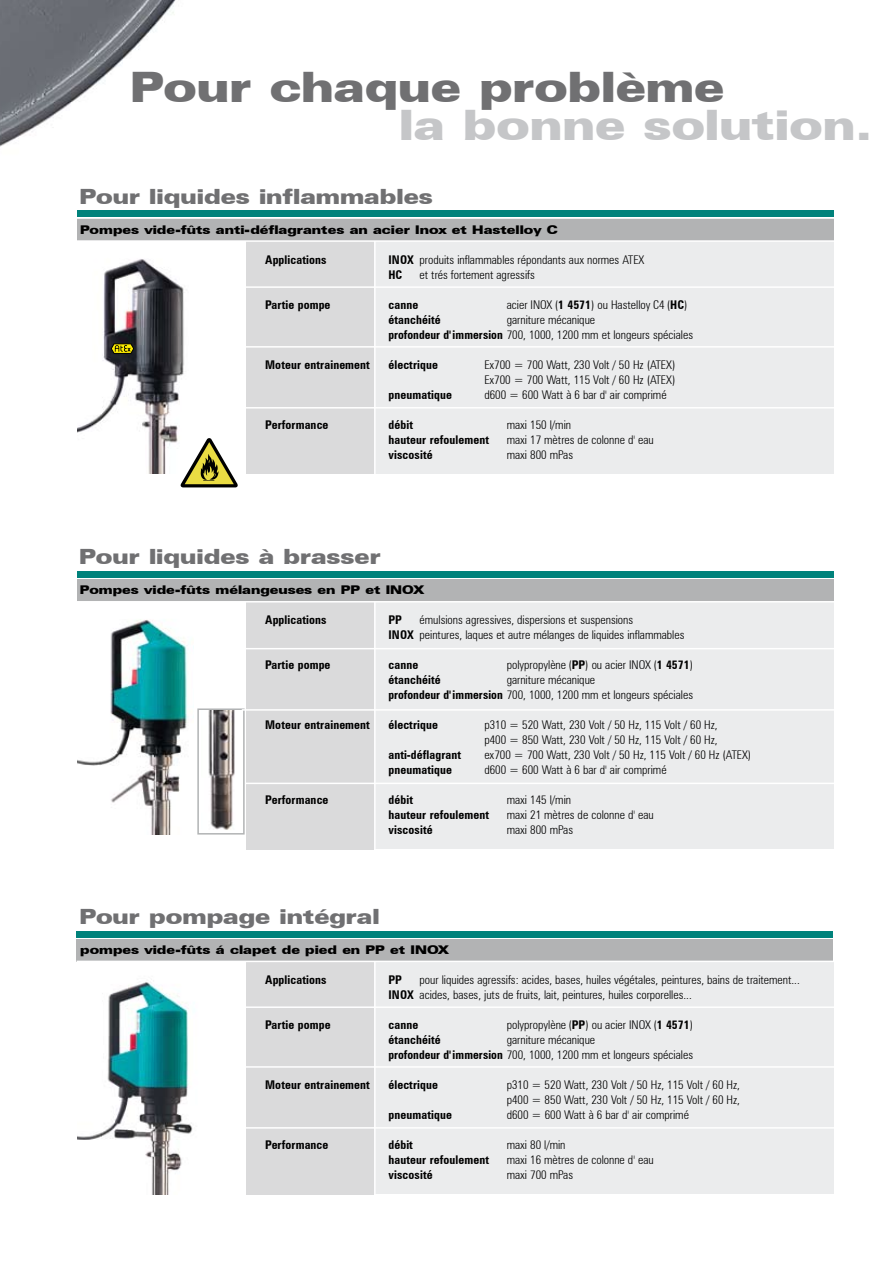
<style>
.page{position:relative;width:893px;height:1263px;background:#fff}
.page>*{position:absolute;margin:0;border:0;box-sizing:border-box;transform-origin:0 0}
.t1{font:900 expanded 42px "Zurich BT";color:#707072}
.t2{font:900 expanded 42px "Zurich BT";color:#c5c6c8}
.t3{font:900 expanded 21px "Zurich BT";color:#707072}
.t4{font:300 condensed 12px/15px "Zurich BT";color:#000}
.t5{font:700 condensed 12px "Zurich BT";letter-spacing:.01em;color:#000}
.t6{font:900 expanded 12px "Zurich BT";color:#000}
.s1{font-weight:700}
</style>
<div class="page">
<img style="left:0;top:0;width:202px;height:211px">
<div style="left:77px;top:931px;width:756px;height:6px;background:#00827b"></div>
<div style="left:77px;top:571px;width:756px;height:7px;background:#00827b"></div>
<div style="left:77px;top:211px;width:756px;height:6px;background:#00827b"></div>
<img style="left:78px;top:982px;width:115px;height:212px">
<img style="left:78px;top:619px;width:116px;height:215px">
<img style="left:78px;top:259px;width:106px;height:215px">
<div style="left:197px;top:708px;width:48px;height:126px;background:#fff;border:2px solid #b1b3b4"></div>
<img style="left:202px;top:710px;width:39px;height:122px">
<svg style="left:180px;top:438px;width:58px;height:49px"></svg>
<svg style="left:111px;top:343px;width:23px;height:11px"></svg>
<div style="left:247px;top:602px;width:127px;height:247px;background:#dadadb"></div>
<div style="left:374px;top:602px;width:459px;height:247px;background:#ebeced"></div>
<hr style="left:242px;top:709px;width:597px;height:2px;background:#fff">
<hr style="left:246px;top:783px;width:594px;height:1px;background:#fff">
<hr style="left:237px;top:648px;width:605px;height:1px;background:#fff">
<hr style="left:374px;top:601px;width:2px;height:271px;background:#fff">
<div style="left:247px;top:962px;width:127px;height:232px;background:#dadadb"></div>
<div style="left:374px;top:962px;width:459px;height:232px;background:#ebeced"></div>
<hr style="left:239px;top:1066px;width:602px;height:2px;background:#fff">
<hr style="left:237px;top:1127px;width:602px;height:1px;background:#fff">
<hr style="left:233px;top:1006px;width:607px;height:2px;background:#fff">
<hr style="left:374px;top:961px;width:2px;height:240px;background:#fff">
<div style="left:374px;top:242px;width:459px;height:232px;background:#ebeced"></div>
<div style="left:247px;top:242px;width:127px;height:232px;background:#dadadb"></div>
<hr style="left:239px;top:346px;width:602px;height:2px;background:#fff">
<hr style="left:238px;top:407px;width:604px;height:1px;background:#fff">
<hr style="left:238px;top:286px;width:604px;height:2px;background:#fff">
<hr style="left:374px;top:241px;width:2px;height:240px;background:#fff">
<div style="left:77px;top:939px;width:756px;height:22px;background:#b2b3b4"></div>
<div style="left:77px;top:579px;width:756px;height:23px;background:#b2b3b4"></div>
<div style="left:77px;top:219px;width:756px;height:22px;background:#b2b3b4"></div>
<hr style="left:77px;top:240px;width:758px;height:2px;background:#fff">
<hr style="left:77px;top:601px;width:758px;height:1px;background:#fff">
<h1 class="t1" style="left:130px;top:62px;width:595px">Pour chaque problème</h1>
<h1 class="t2" style="left:399px;top:100px;width:475px">la bonne solution.</h1>
<h2 class="t3" style="left:79px;top:184px;width:355px">Pour liquides inflammables</h2>
<p class="t6" style="left:80px;top:222px;width:479px">Pompes vide-fûts anti-déflagrantes an acier Inox et Hastelloy C</p>
<p class="t5" style="left:265px;top:252px;width:63px">Applications</p>
<p class="t4" style="left:388px;top:252px;width:257px"><span class="s1">INOX</span> produits inflammables répondants aux normes ATEX<br><span class="s1">HC</span></p>
<p class="t4" style="left:420px;top:267px;width:117px">et trés fortement agressifs</p>
<p class="t5" style="left:265px;top:297px;width:67px">Partie pompe</p>
<p class="t5" style="left:388px;top:297px;width:31px">canne</p>
<p class="t4" style="left:507px;top:297px;width:182px">acier INOX (<span class="s1">1 4571</span>) ou Hastelloy C4 (<span class="s1">HC</span>)</p>
<p class="t5" style="left:388px;top:312px;width:54px">étanchéité</p>
<p class="t4" style="left:388px;top:312px;width:306px;text-indent:118px">garniture mécanique<br><span class="s1">profondeur d' immersion</span> 700, 1000, 1200 mm et longeurs spéciales</p>
<p class="t5" style="left:265px;top:357px;width:106px">Moteur entrainement</p>
<p class="t5" style="left:388px;top:357px;width:51px">électrique</p>
<p class="t4" style="left:484px;top:357px;width:193px">Ex700 = 700 Watt, 230 Volt / 50 Hz (ATEX)<br>Ex700 = 700 Watt, 115 Volt / 60 Hz (ATEX)</p>
<p class="t5" style="left:388px;top:387px;width:65px">pneumatique</p>
<p class="t4" style="left:484px;top:387px;width:184px">d600 = 600 Watt à 6 bar d' air comprimé</p>
<p class="t5" style="left:265px;top:417px;width:65px">Performance</p>
<p class="t5" style="left:388px;top:417px;width:26px">débit</p>
<p class="t4" style="left:507px;top:417px;width:66px">maxi 150 l/min</p>
<p class="t5" style="left:388px;top:432px;width:102px">hauteur refoulement</p>
<p class="t4" style="left:507px;top:432px;width:149px">maxi 17 mètres de colonne d' eau</p>
<p class="t5" style="left:388px;top:447px;width:46px">viscosité</p>
<p class="t4" style="left:507px;top:447px;width:68px">maxi 800 mPas</p>
<h2 class="t3" style="left:79px;top:544px;width:303px">Pour liquides à brasser</h2>
<p class="t6" style="left:80px;top:583px;width:346px">Pompes vide-fûts mélangeuses en PP et INOX</p>
<p class="t4" style="left:388px;top:612px;width:298px;text-indent:31px">émulsions agressives, dispersions et suspensions<br><span class="s1">INOX</span> peintures, laques et autre mélanges de liquides inflammables</p>
<p class="t5" style="left:265px;top:612px;width:63px">Applications</p>
<p class="t5" style="left:388px;top:612px;width:15px">PP</p>
<p class="t5" style="left:265px;top:657px;width:67px">Partie pompe</p>
<p class="t5" style="left:388px;top:657px;width:31px">canne</p>
<p class="t4" style="left:507px;top:657px;width:188px">polypropylène (<span class="s1">PP</span>) ou acier INOX (<span class="s1">1 4571</span>)</p>
<p class="t5" style="left:388px;top:672px;width:54px">étanchéité</p>
<p class="t4" style="left:388px;top:672px;width:306px;text-indent:118px">garniture mécanique<br><span class="s1">profondeur d' immersion</span> 700, 1000, 1200 mm et longeurs spéciales</p>
<p class="t5" style="left:265px;top:717px;width:106px">Moteur entrainement</p>
<p class="t5" style="left:388px;top:717px;width:51px">électrique</p>
<p class="t4" style="left:484px;top:717px;width:235px">p310 = 520 Watt, 230 Volt / 50 Hz, 115 Volt / 60 Hz, p400 = 850 Watt, 230 Volt / 50 Hz, 115 Volt / 60 Hz,</p>
<p class="t5" style="left:388px;top:747px;width:74px">anti-déflagrant</p>
<p class="t4" style="left:484px;top:747px;width:268px">ex700 = 700 Watt, 230 Volt / 50 Hz, 115 Volt / 60 Hz (ATEX)</p>
<p class="t5" style="left:388px;top:762px;width:65px">pneumatique</p>
<p class="t4" style="left:484px;top:762px;width:184px">d600 = 600 Watt à 6 bar d' air comprimé</p>
<p class="t5" style="left:265px;top:792px;width:65px">Performance</p>
<p class="t5" style="left:388px;top:792px;width:26px">débit</p>
<p class="t4" style="left:507px;top:792px;width:66px">maxi 145 l/min</p>
<p class="t5" style="left:388px;top:807px;width:102px">hauteur refoulement</p>
<p class="t4" style="left:507px;top:807px;width:149px">maxi 21 mètres de colonne d' eau</p>
<p class="t5" style="left:388px;top:822px;width:46px">viscosité</p>
<p class="t4" style="left:507px;top:822px;width:68px">maxi 800 mPas</p>
<h2 class="t3" style="left:79px;top:904px;width:302px">Pour pompage intégral</h2>
<p class="t6" style="left:80px;top:942px;width:370px">pompes vide-fûts á clapet de pied en PP et INOX</p>
<p class="t4" style="left:388px;top:972px;width:413px;text-indent:31px">pour liquides agressifs: acides, bases, huiles végétales, peintures, bains de traitement...<br><span class="s1">INOX</span> acides, bases, juts de fruits, lait, peintures, huiles corporelles...</p>
<p class="t5" style="left:265px;top:972px;width:63px">Applications</p>
<p class="t5" style="left:388px;top:972px;width:15px">PP</p>
<p class="t5" style="left:265px;top:1017px;width:67px">Partie pompe</p>
<p class="t5" style="left:388px;top:1017px;width:31px">canne</p>
<p class="t4" style="left:507px;top:1017px;width:188px">polypropylène (<span class="s1">PP</span>) ou acier INOX (<span class="s1">1 4571</span>)</p>
<p class="t5" style="left:388px;top:1032px;width:54px">étanchéité</p>
<p class="t4" style="left:388px;top:1032px;width:306px;text-indent:118px">garniture mécanique<br><span class="s1">profondeur d' immersion</span> 700, 1000, 1200 mm et longeurs spéciales</p>
<p class="t5" style="left:265px;top:1077px;width:106px">Moteur entrainement</p>
<p class="t5" style="left:388px;top:1077px;width:51px">électrique</p>
<p class="t4" style="left:507px;top:1077px;width:235px">p310 = 520 Watt, 230 Volt / 50 Hz, 115 Volt / 60 Hz, p400 = 850 Watt, 230 Volt / 50 Hz, 115 Volt / 60 Hz,</p>
<p class="t5" style="left:388px;top:1107px;width:65px">pneumatique</p>
<p class="t4" style="left:507px;top:1107px;width:184px">d600 = 600 Watt à 6 bar d' air comprimé</p>
<p class="t5" style="left:265px;top:1137px;width:65px">Performance</p>
<p class="t5" style="left:388px;top:1137px;width:26px">débit</p>
<p class="t4" style="left:507px;top:1137px;width:60px">maxi 80 l/min</p>
<p class="t5" style="left:388px;top:1152px;width:102px">hauteur refoulement</p>
<p class="t4" style="left:507px;top:1152px;width:149px">maxi 16 mètres de colonne d' eau</p>
<p class="t5" style="left:388px;top:1167px;width:46px">viscosité</p>
<p class="t4" style="left:507px;top:1167px;width:68px">maxi 700 mPas</p>
</div>
